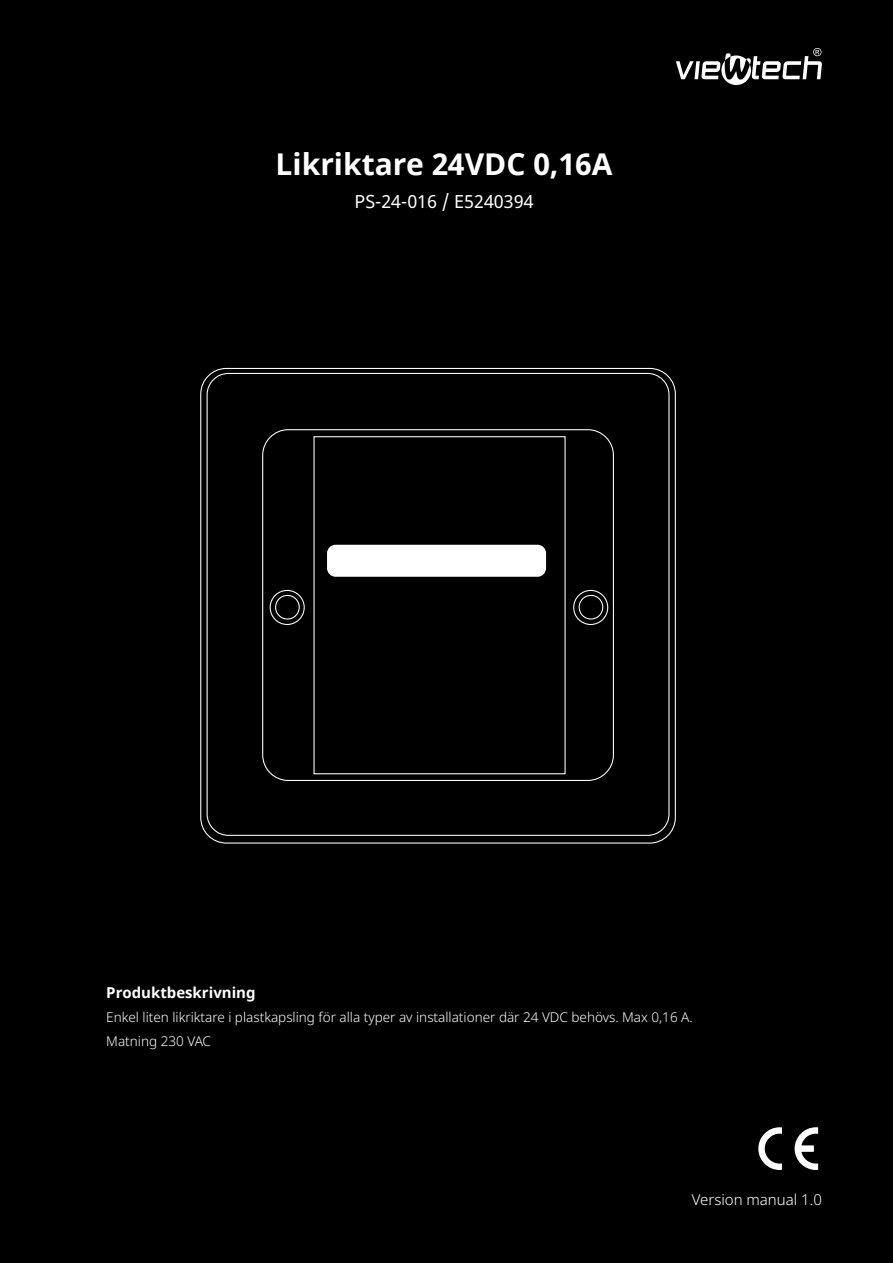
<style>
.page{position:relative;width:893px;height:1263px;background:#000}
.page>*{position:absolute;margin:0;border:0;box-sizing:border-box;transform-origin:0 0}
.t1{font:700 30px "Noto Sans";color:#fff}
.t2{font:18px "Noto Sans";color:#fff}
.t3{font:700 15px "Noto Sans";color:#fff}
.t4{font:300 15px "Noto Sans";color:#fff}
.t5{font:300 13.5px "Noto Sans";color:#fff}
</style>
<div class="page">
<svg style="left:795px;top:1127px;width:23px;height:43px"></svg>
<svg style="left:758px;top:1127px;width:24px;height:43px"></svg>
<svg style="left:676px;top:48px;width:146px;height:37px"></svg>
<svg style="left:200px;top:367px;width:476px;height:477px"></svg>
<div style="left:327px;top:545px;width:219px;height:32px;background:#fff;border-radius:9px"></div>
<p class="t1" style="left:276px;top:143px;width:338px">Likriktare 24VDC 0,16A</p>
<p class="t2" style="left:354px;top:189px;width:181px">PS-24-016 / E5240394</p>
<p class="t3" style="left:106px;top:982px;width:151px">Produktbeskrivning</p>
<p class="t5" style="left:106px;top:1008px;width:588px">Enkel liten likriktare i plastkapsling för alla typer av installationer där 24 VDC behövs. Max 0,16 A.</p>
<p class="t5" style="left:106px;top:1032px;width:106px">Matning 230 VAC</p>
<p class="t4" style="left:692px;top:1189px;width:132px">Version manual 1.0</p>
</div>
